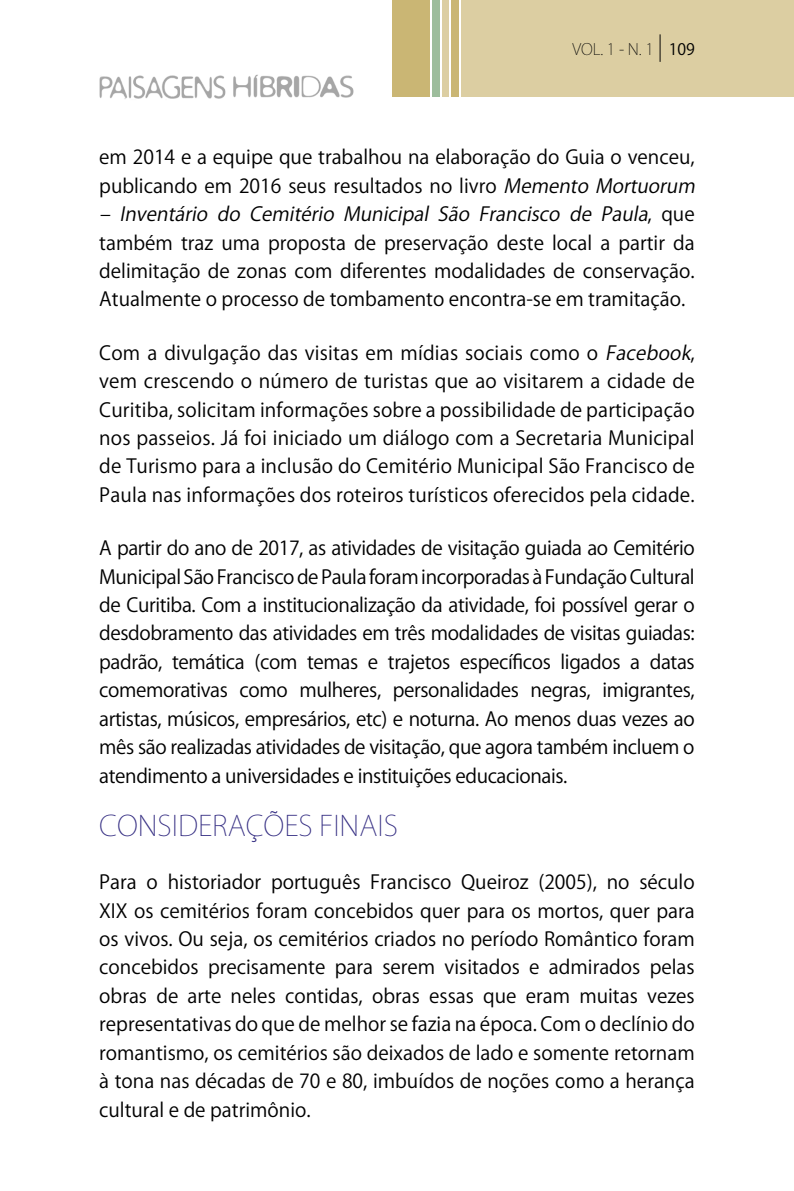
<style>
.page{position:relative;width:794px;height:1191px;background:#fff}
.page>*{position:absolute;margin:0;border:0;box-sizing:border-box;transform-origin:0 0}
.t1{font:200 28px "Koz Go Pr 6 N";color:#362f83}
.t2{font:19.25px/28.3px "Koz Go Pr 6 N";color:#000;text-align:justify}
.t3{font:200 15.75px "Koz Go Pr 6 N";color:#000}
.s1{font-size:24.5px}
.s2{font-weight:400}
.s3{font-style:italic}
</style>
<div class="page">
<div style="left:461px;top:0;width:333px;height:97px;background:#dccea2"></div>
<div style="left:432px;top:0;width:7px;height:97px;background:#9dbd9c"></div>
<div style="left:442px;top:0;width:6px;height:97px;background:#dccea2"></div>
<div style="left:451px;top:0;width:8px;height:97px;background:#cab674"></div>
<div style="left:392px;top:0;width:37px;height:97px;background:#cab674"></div>
<img style="left:99px;top:74px;width:255px;height:25px">
<p class="t3" style="left:572px;top:40px;width:124px">VOL. 1 - N. 1 <span class="s1">|</span> <span class="s2">109</span></p>
<p class="t2" style="left:99px;top:143px;width:603px">em 2014 e a equipe que trabalhou na elaboração do Guia o venceu, publicando em 2016 seus resultados no livro <span class="s3">Memento Mortuorum</span></p>
<p class="t2" style="left:99px;top:200px;width:597px"><span class="s3">– Inventário do Cemitério Municipal São Francisco de Paula</span>, q u e também traz uma proposta de preservação deste local a partir da delimitação de zonas com diferentes modalidades de conservação.<br>Atualmente o processo de tombamento encontra-se em tramitação.</p>
<p class="t2" style="left:99px;top:339px;width:598px">Com a divulgação das visitas em mídias sociais como o <span class="s3">Facebook</span>, vem crescendo o número de turistas que ao visitarem a cidade de Curitiba, solicitam informações sobre a possibilidade de participação nos passeios. Já foi iniciado um diálogo com a Secretaria Municipal de Turismo para a inclusão do Cemitério Municipal São Francisco de Paula nas informações dos roteiros turísticos oferecidos pela cidade.</p>
<p class="t2" style="left:99px;top:534px;width:597px">A partir do ano de 2017, as atividades de visitação guiada ao Cemitério Municipal São Francisco de Paula foram incorporadas à Fundação Cultural de Curitiba. Com a institucionalização da atividade, foi possível gerar o desdobramento das atividades em três modalidades de visitas guiadas: padrão, temática (com temas e trajetos específicos ligados a datas comemorativas como mulheres, personalidades negras, imigrantes, artistas, músicos, empresários, etc) e noturna. Ao menos duas vezes ao mês são realizadas atividades de visitação, que agora também incluem o atendimento a universidades e instituições educacionais.</p>
<h1 class="t1" style="left:99px;top:809px;width:300px">CONSIDERAÇÕES FINAIS</h1>
<p class="t2" style="left:99px;top:868px;width:597px">Para o historiador português Francisco Queiroz (2005), no século XIX os cemitérios foram concebidos quer para os mortos, quer para os vivos. Ou seja, os cemitérios criados no período Romântico foram concebidos precisamente para serem visitados e admirados pelas obras de arte neles contidas, obras essas que eram muitas vezes representativas do que de melhor se fazia na época. Com o declínio do romantismo, os cemitérios são deixados de lado e somente retornam à tona nas décadas de 70 e 80, imbuídos de noções como a herança cultural e de patrimônio.</p>
</div>
